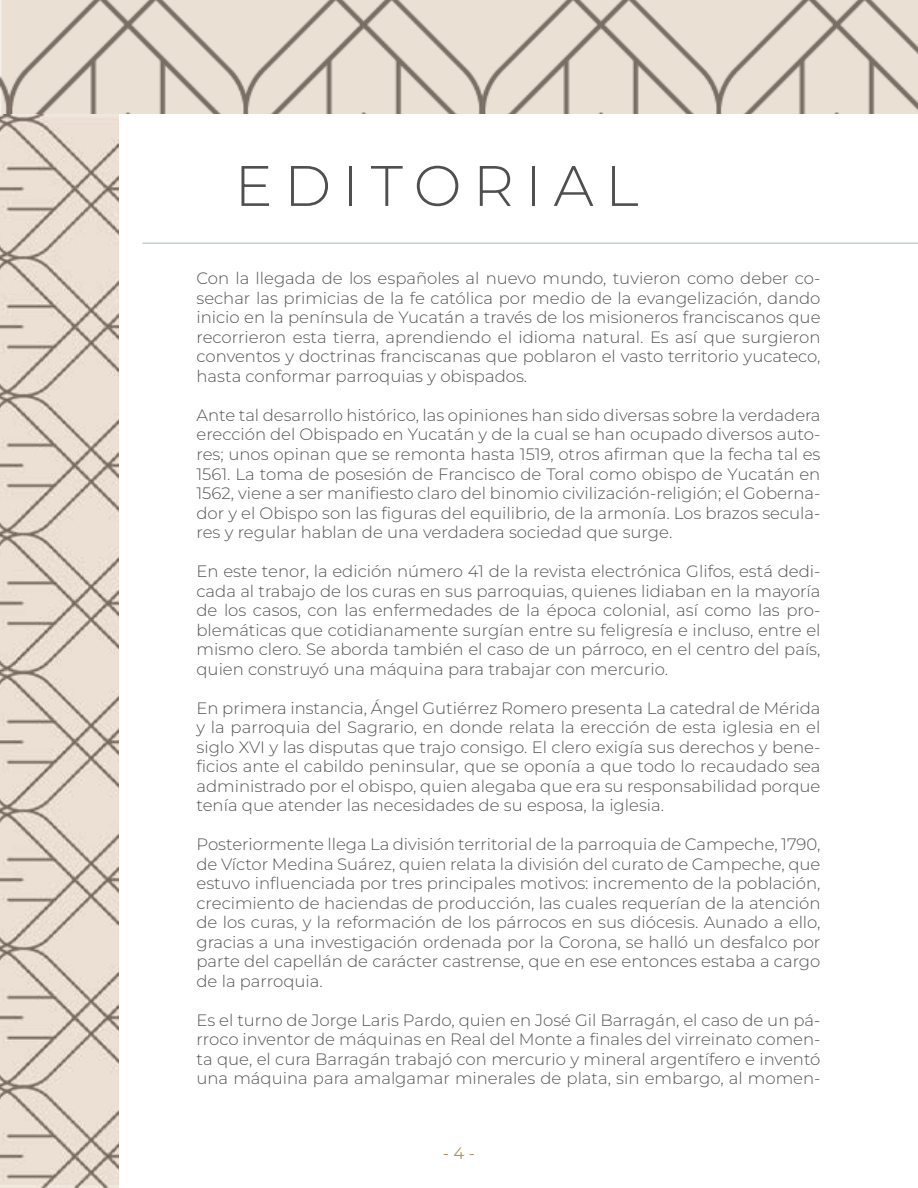
<style>
.page{position:relative;width:918px;height:1188px;background:#fff}
.page>*{position:absolute;margin:0;border:0;box-sizing:border-box;transform-origin:0 0}
.t1{font:57px "Montserrat Light 2";letter-spacing:.2em;color:#4f4f4f}
.t2{font:16.5px/19.5px "Montserrat Light 2";color:#555454;text-align:justify}
.t3{font:300 16.5px/19.5px "Montserrat";color:#555454}
.t4{font:16.5px "Montserrat";color:#b0935e}
.s1{font-family:"Montserrat Light 2";font-weight:400}
</style>
<div class="page">
<hr style="left:142px;top:242px;width:776px;height:2px;background:#bbd3df">
<img style="left:0;top:0;width:918px;height:114px">
<img style="left:0;top:114px;width:119px;height:1074px">
<h1 class="t1" style="left:235px;top:148px;width:405px">EDITORIAL</h1>
<p class="t2" style="left:196px;top:268px;width:626px">Con la llegada de los españoles al nuevo mundo, tuvieron como deber co&shy;sechar las primicias de la fe católica por medio de la evangelización, dando inicio en la península de Yucatán a través de los misioneros franciscanos que recorrieron esta tierra, aprendiendo el idioma natural. Es así que surgieron conventos y doctrinas franciscanas que poblaron el vasto territorio yucateco, hasta conformar parroquias y obispados.</p>
<p class="t2" style="left:196px;top:405px;width:626px">Ante tal desarrollo histórico, las opiniones han sido diversas sobre la verdadera erección del Obispado en Yucatán y de la cual se han ocupado diversos auto-</p>
<p class="t3" style="left:196px;top:444px;width:626px">res; unos opinan que se remonta hasta 1519, otros afirman que la fecha tal es</p>
<p class="t2" style="left:196px;top:463px;width:625px">1561. La toma de posesión de Francisco de Toral como obispo de Yucatán en</p>
<p class="t3" style="left:196px;top:483px;width:626px">1562, viene a ser manifiesto claro del binomio civilización-religión; el Goberna&shy;dor y el Obispo son las figuras del equilibrio, de la armonía. Los brazos secula<span class="s1">-</span></p>
<p class="t2" style="left:196px;top:522px;width:477px">res y regular hablan de una verdadera sociedad que surge.</p>
<p class="t2" style="left:196px;top:561px;width:626px">En este tenor, la edición número 41 de la revista electrónica Glifos, está dedi&shy;cada al trabajo de los curas en sus parroquias, quienes lidiaban en la mayoría de los casos, con las enfermedades de la época colonial, así como las pro&shy;blemáticas que cotidianamente surgían entre su feligresía e incluso, entre el mismo clero. Se aborda también el caso de un párroco, en el centro del país, quien construyó una máquina para trabajar con mercurio.</p>
<p class="t2" style="left:196px;top:698px;width:626px">En primera instancia, Ángel Gutiérrez Romero presenta La catedral de Mérida y la parroquia del Sagrario, en donde relata la erección de esta iglesia en el siglo XVI y las disputas que trajo consigo. El clero exigía sus derechos y bene-</p>
<p class="t3" style="left:196px;top:756px;width:626px">ficios ante el cabildo peninsular, que se oponía a que todo lo recaudado sea</p>
<p class="t2" style="left:196px;top:776px;width:625px">administrado por el obispo, quien alegaba que era su responsabilidad porque tenía que atender las necesidades de su esposa, la iglesia.</p>
<p class="t2" style="left:196px;top:834px;width:626px">Posteriormente llega La división territorial de la parroquia de Campeche, 1790, de Víctor Medina Suárez, quien relata la división del curato de Campeche, que</p>
<p class="t3" style="left:196px;top:873px;width:625px">estuvo influenciada por tres principales motivos: incremento de la población,</p>
<p class="t2" style="left:196px;top:893px;width:626px">crecimiento de haciendas de producción, las cuales requerían de la atención de los curas, y la reformación de los párrocos en sus diócesis. Aunado a ello, gracias a una investigación ordenada por la Corona, se halló un desfalco por parte del capellán de carácter castrense, que en ese entonces estaba a cargo de la parroquia.</p>
<p class="t2" style="left:196px;top:1010px;width:625px">Es el turno de Jorge Laris Pardo, quien en José Gil Barragán, el caso de un pá-</p>
<p class="t3" style="left:196px;top:1029px;width:626px">rroco inventor de máquinas en Real del Monte a finales del virreinato comen<span class="s1">-</span></p>
<p class="t2" style="left:196px;top:1049px;width:626px">ta que, el cura Barragán trabajó con mercurio y mineral argentífero e inventó una máquina para amalgamar minerales de plata, sin embargo, al momen-</p>
<p class="t4" style="left:443px;top:1142px;width:34px">- 4 -</p>
</div>
